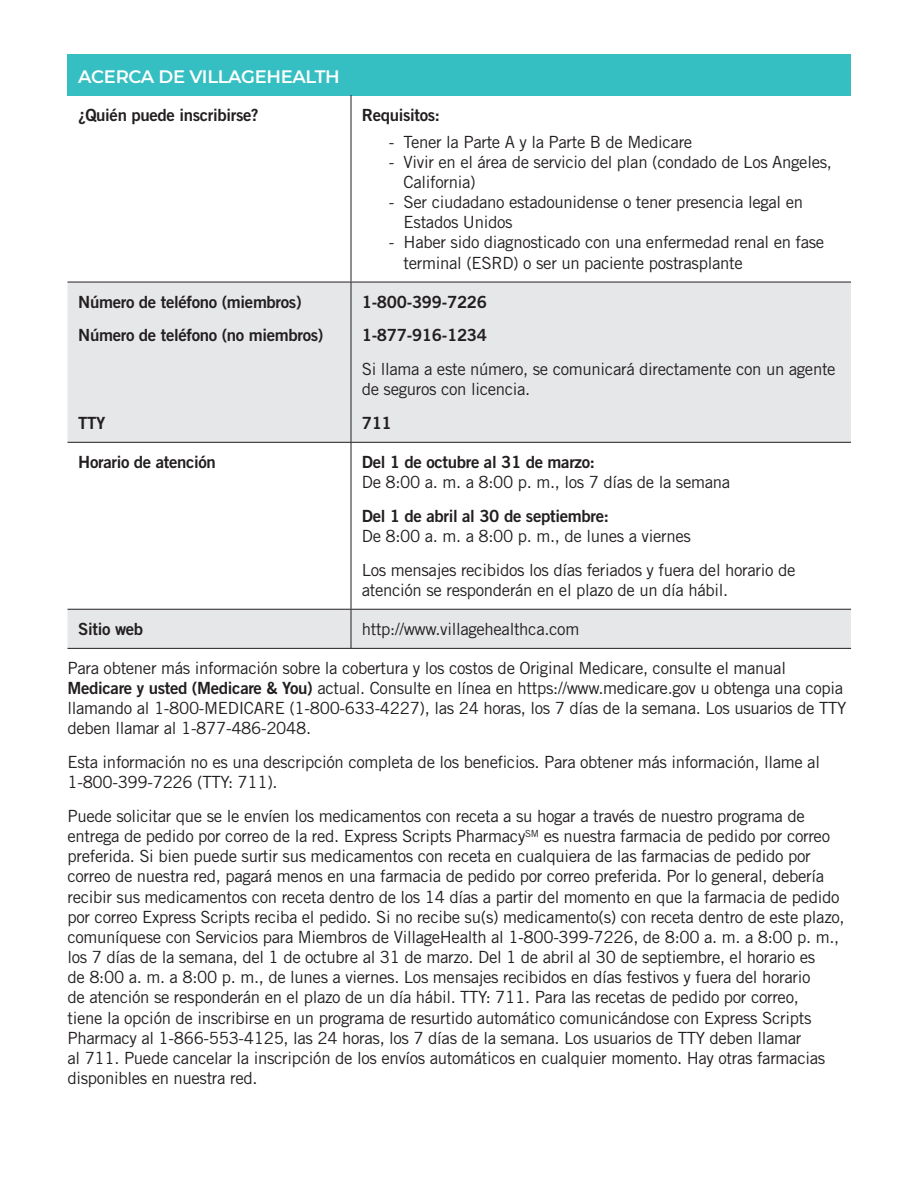
<style>
.page{position:relative;width:918px;height:1188px;background:#fff}
.page>*{position:absolute;margin:0;border:0;box-sizing:border-box;transform-origin:0 0}
.t1{font:600 18px "Montserrat";letter-spacing:-.02em;color:#fff}
.BODY{font:16.8px/20.1px "Trade Gothic LT Std";letter-spacing:-.02em;color:#231f20}
.CCS_INDENT{font:16.8px/20.1px "Trade Gothic LT Std";letter-spacing:-.02em;color:#231f20}
.BODY-2{font:16.8px "Trade Gothic LT Std Bd 2";letter-spacing:-.02em;color:#231f20}
.s1{font-family:"Trade Gothic LT Std Bd 2"}
</style>
<div class="page">
<div style="left:68px;top:54px;width:783px;height:41px;background:#35bfc2"></div>
<svg style="left:68px;top:283px;width:783px;height:365px;fill:#e6e7e9"></svg>
<hr style="left:68px;top:282px;width:283px;height:1px;background:#231f20">
<hr style="left:351px;top:282px;width:500px;height:1px;background:#231f20">
<hr style="left:68px;top:442px;width:283px;height:1px;background:#231f20">
<hr style="left:351px;top:442px;width:500px;height:1px;background:#231f20">
<hr style="left:68px;top:609px;width:283px;height:1px;background:#231f20">
<hr style="left:351px;top:609px;width:500px;height:1px;background:#231f20">
<hr style="left:68px;top:648px;width:283px;height:1px;background:#231f20">
<hr style="left:351px;top:648px;width:500px;height:1px;background:#231f20">
<hr style="left:351px;top:95px;width:1px;height:187px;background:#231f20">
<hr style="left:351px;top:282px;width:1px;height:160px;background:#231f20">
<hr style="left:351px;top:443px;width:1px;height:166px;background:#231f20">
<hr style="left:351px;top:610px;width:1px;height:38px;background:#231f20">
<p class="t1" style="left:78px;top:64px;width:263px">ACERCA DE VILLAGEHEALTH</p>
<p class="BODY-2" style="left:78px;top:104px;width:182px">¿Quién puede inscribirse?</p>
<p class="BODY-2" style="left:362px;top:104px;width:80px">Requisitos:</p>
<p class="CCS_INDENT" style="left:389px;top:131px;width:305px">- Tener la Parte A y la Parte B de Medicare</p>
<p class="CCS_INDENT" style="left:404px;top:152px;width:430px;text-indent:-15px">- Vivir en el área de servicio del plan (condado de Los Angeles,<br>California)</p>
<p class="CCS_INDENT" style="left:404px;top:192px;width:401px;text-indent:-15px">- Ser ciudadano estadounidense o tener presencia legal en<br>Estados Unidos</p>
<p class="CCS_INDENT" style="left:404px;top:232px;width:422px;text-indent:-15px">- Haber sido diagnosticado con una enfermedad renal en fase terminal (ESRD) o ser un paciente postrasplante</p>
<p class="BODY-2" style="left:78px;top:291px;width:225px">Número de teléfono (miembros)</p>
<p class="BODY-2" style="left:78px;top:325px;width:247px">Número de teléfono (no miembros)</p>
<p class="BODY-2" style="left:362px;top:291px;width:127px">1-800-399-7226</p>
<p class="BODY-2" style="left:362px;top:325px;width:127px">1-877-916-1234</p>
<p class="BODY" style="left:362px;top:359px;width:475px">Si llama a este número, se comunicará directamente con un agente de seguros con licencia.</p>
<p class="BODY-2" style="left:362px;top:412px;width:32px">711</p>
<p class="BODY-2" style="left:78px;top:412px;width:29px">TTY</p>
<p class="BODY-2" style="left:78px;top:452px;width:139px">Horario de atención</p>
<p class="BODY-2" style="left:362px;top:452px;width:235px">Del 1 de octubre al 31 de marzo:</p>
<p class="BODY" style="left:362px;top:472px;width:370px">De 8:00 a. m. a 8:00 p. m., los 7 días de la semana</p>
<p class="BODY-2" style="left:362px;top:505px;width:249px">Del 1 de abril al 30 de septiembre:</p>
<p class="BODY" style="left:362px;top:526px;width:331px">De 8:00 a. m. a 8:00 p. m., de lunes a viernes</p>
<p class="BODY" style="left:362px;top:559px;width:435px">Los mensajes recibidos los días feriados y fuera del horario de atención se responderán en el plazo de un día hábil.</p>
<p class="BODY-2" style="left:78px;top:618px;width:66px">Sitio web</p>
<p class="BODY" style="left:362px;top:619px;width:219px">http://www.villagehealthca.com</p>
<p class="BODY" style="left:68px;top:658px;width:780px">Para obtener más información sobre la cobertura y los costos de Original Medicare, consulte el manual <span class="s1">Medicare y usted (Medicare &amp; You)</span> actual. Consulte en línea en https://www.medicare.gov u obtenga una copia llamando al 1-800-MEDICARE (1-800-633-4227), las 24 horas, los 7 días de la semana. Los usuarios de TTY deben llamar al 1-877-486-2048.</p>
<p class="BODY" style="left:68px;top:752px;width:754px">Esta información no es una descripción completa de los beneficios. Para obtener más información, llame al<br>1-800-399-7226 (TTY: 711).</p>
<p class="BODY" style="left:68px;top:806px;width:779px">Puede solicitar que se le envíen los medicamentos con receta a su hogar a través de nuestro programa de entrega de pedido por correo de la red. Express Scripts Pharmacy<sup>SM</sup> es nuestra farmacia de pedido por correo preferida. Si bien puede surtir sus medicamentos con receta en cualquiera de las farmacias de pedido por correo de nuestra red, pagará menos en una farmacia de pedido por correo preferida. Por lo general, debería recibir sus medicamentos con receta dentro de los 14 días a partir del momento en que la farmacia de pedido por correo Express Scripts reciba el pedido. Si no recibe su(s) medicamento(s) con receta dentro de este plazo, comuníquese con Servicios para Miembros de VillageHealth al 1-800-399-7226, de 8:00 a. m. a 8:00 p. m., los 7 días de la semana, del 1 de octubre al 31 de marzo. Del 1 de abril al 30 de septiembre, el horario es<br>de 8:00 a. m. a 8:00 p. m., de lunes a viernes. Los mensajes recibidos en días festivos y fuera del horario<br>de atención se responderán en el plazo de un día hábil. TTY: 711. Para las recetas de pedido por correo,<br>tiene la opción de inscribirse en un programa de resurtido automático comunicándose con Express Scripts Pharmacy al 1-866-553-4125, las 24 horas, los 7 días de la semana. Los usuarios de TTY deben llamar<br>al 711. Puede cancelar la inscripción de los envíos automáticos en cualquier momento. Hay otras farmacias disponibles en nuestra red.</p>
</div>
